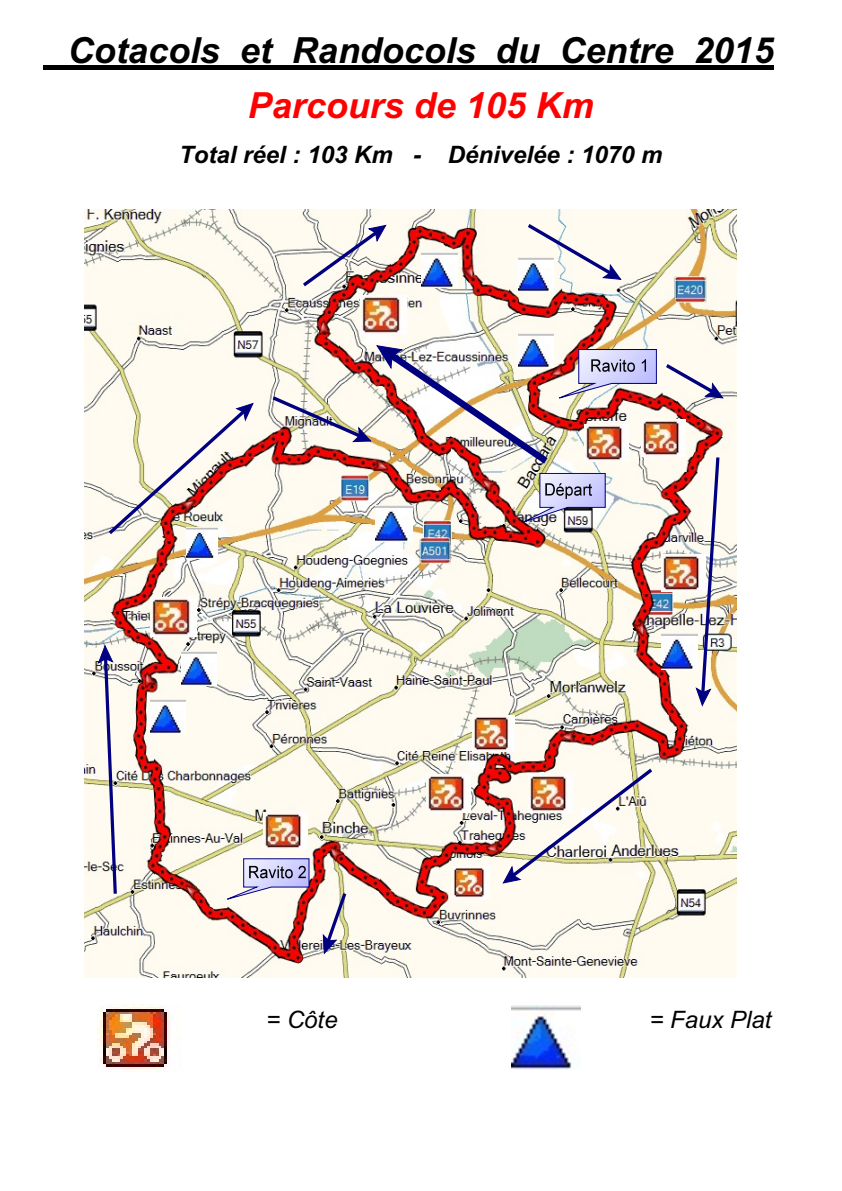
<style>
.page{position:relative;width:842px;height:1191px;background:#fff}
.page>*{position:absolute;margin:0;border:0;box-sizing:border-box;transform-origin:0 0}
.t1{font:italic 700 36px "Arial";color:#000}
.t2{font:italic 700 36px "Arial";color:#f00}
.t3{font:italic 700 24px "Arial";color:#000}
.t4{font:italic 24px "Arial";color:#000}
</style>
<div class="page">
<hr style="left:43px;top:66px;width:731px;height:4px;background:#000">
<img style="left:97px;top:1004px;width:73px;height:68px">
<img style="left:512px;top:1005px;width:68px;height:64px">
<img style="left:84px;top:209px;width:652px;height:769px">
<svg style="left:227px;top:858px;width:83px;height:42px"></svg>
<svg style="left:299px;top:225px;width:87px;height:65px"></svg>
<svg style="left:524px;top:221px;width:97px;height:59px"></svg>
<img style="left:377px;top:345px;width:346px;height:361px">
<img style="left:503px;top:765px;width:153px;height:118px">
<svg style="left:98px;top:645px;width:21px;height:252px"></svg>
<svg style="left:323px;top:889px;width:26px;height:65px"></svg>
<img style="left:105px;top:403px;width:148px;height:135px">
<img style="left:269px;top:393px;width:102px;height:49px">
<img style="left:360px;top:295px;width:46px;height:39px">
<img style="left:585px;top:425px;width:44px;height:37px">
<img style="left:641px;top:419px;width:44px;height:38px">
<img style="left:151px;top:597px;width:46px;height:39px">
<img style="left:661px;top:554px;width:45px;height:37px">
<img style="left:427px;top:775px;width:44px;height:37px">
<img style="left:472px;top:716px;width:43px;height:35px">
<img style="left:529px;top:775px;width:44px;height:37px">
<img style="left:263px;top:813px;width:44px;height:37px">
<img style="left:452px;top:867px;width:38px;height:31px">
<img style="left:181px;top:651px;width:35px;height:34px">
<img style="left:151px;top:700px;width:34px;height:34px">
<img style="left:661px;top:634px;width:36px;height:35px">
<img style="left:518px;top:333px;width:35px;height:34px">
<img style="left:518px;top:258px;width:35px;height:34px">
<img style="left:422px;top:252px;width:35px;height:35px">
<img style="left:186px;top:527px;width:32px;height:31px">
<img style="left:375px;top:506px;width:37px;height:35px">
<p class="t1" style="left:68px;top:36px;width:707px">Cotacols et Randocols du Centre 2015</p>
<p class="t2" style="left:248px;top:92px;width:348px">Parcours de 105 Km</p>
<p class="t3" style="left:179px;top:145px;width:485px">Total réel : 103 Km - Dénivelée : 1070 m</p>
<p class="t4" style="left:266px;top:1010px;width:73px">= Côte</p>
<p class="t4" style="left:650px;top:1010px;width:124px">= Faux Plat</p>
</div>
